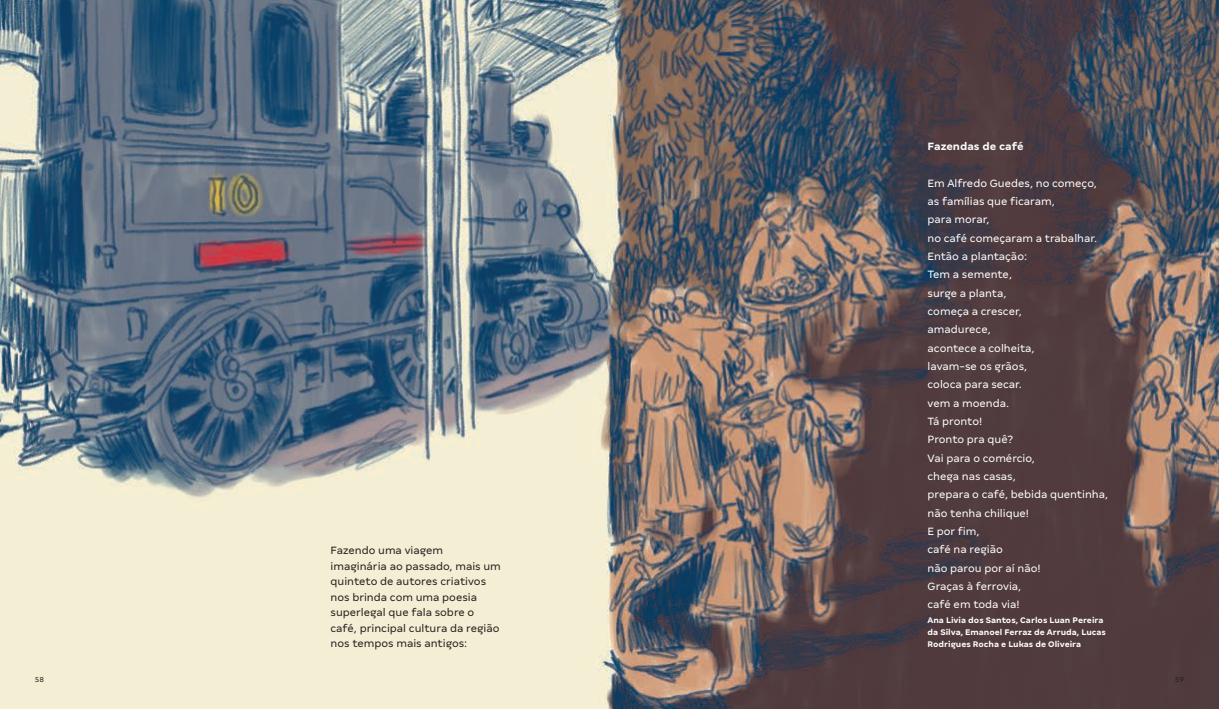
<style>
.page{position:relative;width:1219px;height:709px;background:#fff}
.page>*{position:absolute;margin:0;border:0;box-sizing:border-box;transform-origin:0 0}
.t1{font:11.7px/18.3px "Margem";color:#fff}
.t2{font:11.7px/15.5px "Margem";color:#231f20}
.t3{font:700 11.7px "Margem";color:#fff}
.t4{font:700 9px/12px "Margem";color:#fff}
.t5{font:8px "Margem";color:#231f20}
</style>
<div class="page">
<img style="left:0;top:0;width:1219px;height:709px">
<p class="t2" style="left:331px;top:542px;width:172px">Fazendo uma viagem imaginária ao passado, mais um quinteto de autores criativos nos brinda com uma poesia superlegal que fala sobre o café, principal cultura da região nos tempos mais antigos:</p>
<p class="t3" style="left:927px;top:139px;width:98px">Fazendas de café</p>
<p class="t1" style="left:927px;top:174px;width:182px">Em Alfredo Guedes, no começo, as famílias que ficaram,<br>para morar,<br>no café começaram a trabalhar.<br>Então a plantação:<br>Tem a semente,<br>surge a planta,<br>começa a crescer,<br>amadurece,<br>acontece a colheita,<br>lavam-se os grãos,<br>coloca para secar.<br>vem a moenda.<br>Tá pronto!<br>Pronto pra quê?<br>Vai para o comércio,<br>chega nas casas,<br>prepara o café, bebida quentinha, não tenha chilique!<br>E por fim,<br>café na região<br>não parou por aí não!<br>Graças à ferrovia,<br>café em toda via!</p>
<p class="t4" style="left:927px;top:614px;width:180px">Ana Livia dos Santos, Carlos Luan Pereira da Silva, Emanoel Ferraz de Arruda, Lucas<br>Rodrigues Rocha e Lukas de Oliveira</p>
<p class="t5" style="left:35px;top:675px;width:11px">58</p>
<p class="t5" style="left:1175px;top:675px;width:11px">59</p>
</div>
